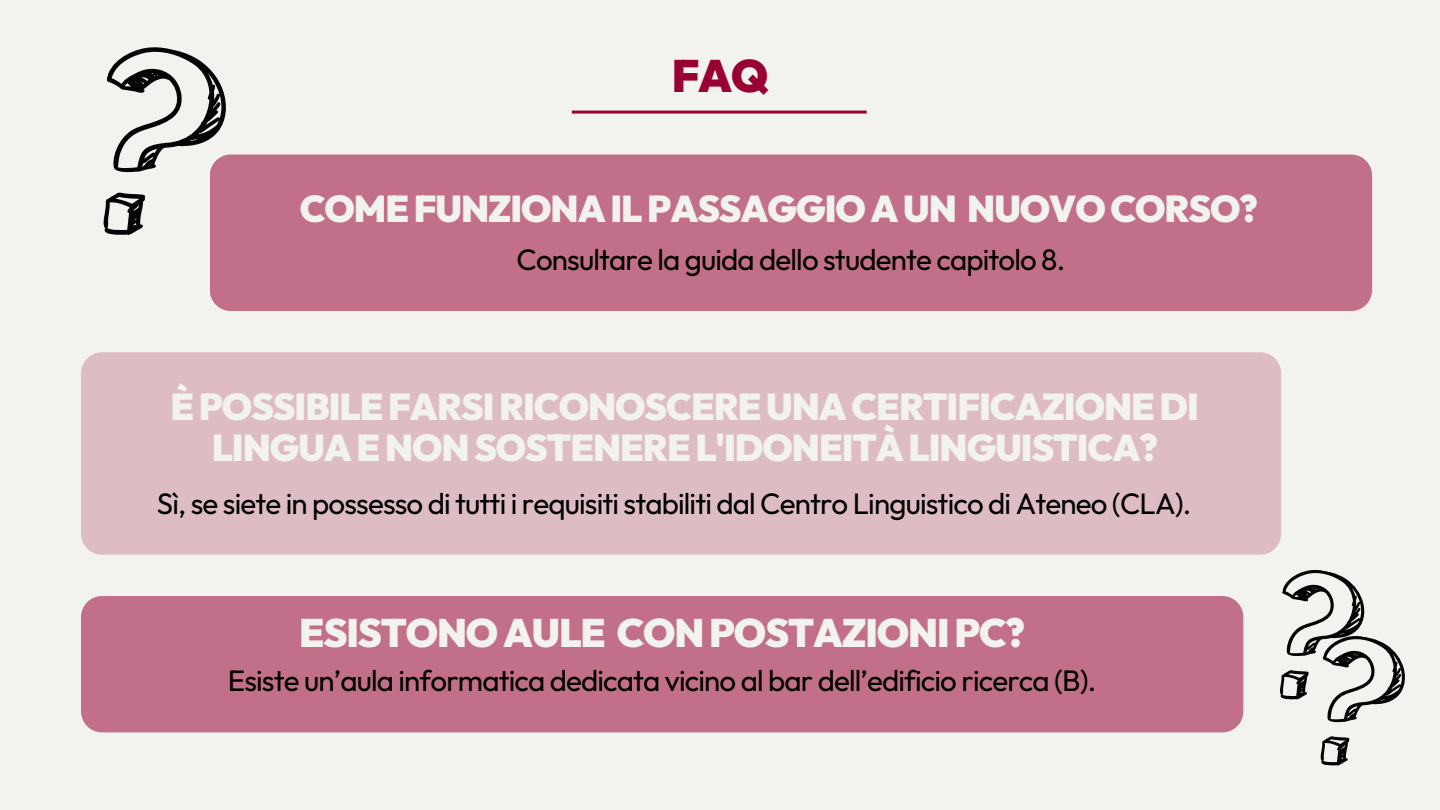
<style>
.page{position:relative;width:1440px;height:810px;background:#f2f2ee}
.page>*{position:absolute;margin:0;border:0;box-sizing:border-box;transform-origin:0 0}
.t1{font:900 45.2px "Outfit";color:#903}
.t2{font:900 39.6px "Outfit";letter-spacing:-.03em;color:#f2f2ee}
.t3{font:900 37.2px/41.2px "Outfit";letter-spacing:-.03em;color:#f2f2ee;text-align:center}
.t4{font:29.5px "Outfit";letter-spacing:-.03em;color:#000}
</style>
<div class="page">
<hr style="left:572px;top:111px;width:295px;height:3px;background:#903">
<svg style="left:103px;top:47px;width:134px;height:188px"></svg>
<div style="left:210px;top:155px;width:1162px;height:156px;background:#c26f89;border-radius:21px"></div>
<svg style="left:1280px;top:569px;width:125px;height:197px"></svg>
<div style="left:81px;top:352px;width:1200px;height:203px;background:#debcc4;border-radius:21px"></div>
<div style="left:81px;top:596px;width:1162px;height:136px;background:#c26f89;border-radius:21px"></div>
<p class="t1" style="left:672px;top:46px;width:98px">FAQ</p>
<p class="t3" style="left:300px;top:187px;width:960px">COMEFUNZIONAILPASSAGGIOAUN NUOVOCORSO?</p>
<h1 class="t4" style="left:517px;top:241px;width:550px">Consultare la guida dello studente capitolo 8.</h1>
<h2 class="t3" style="left:170px;top:385px;width:1030px">ÈPOSSIBILEFARSIRICONOSCEREUNACERTIFICAZIONEDI<br>LINGUAENONSOSTENEREL'IDONEITÀLINGUISTICA?</h2>
<p class="t4" style="left:157px;top:484px;width:1036px">Sì, se siete in possesso di tutti i requisiti stabiliti dal Centro Linguistico di Ateneo (CLA).</p>
<h2 class="t2" style="left:299px;top:607px;width:727px">ESISTONOAULE CONPOSTAZIONIPC?</h2>
<p class="t4" style="left:228px;top:662px;width:870px">Esiste un’aula informatica dedicata vicino al bar dell’edificio ricerca (B).</p>
</div>
